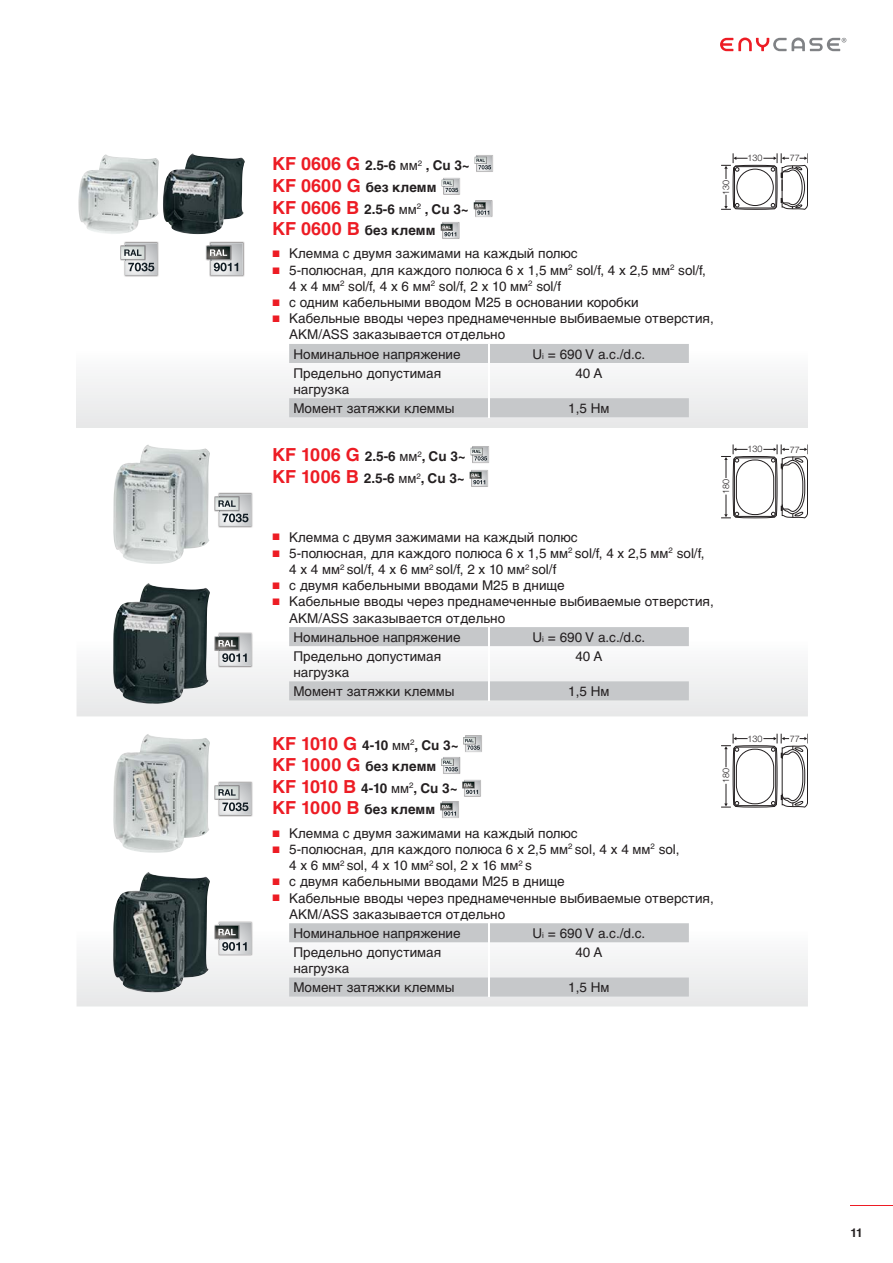
<style>
.page{position:relative;width:893px;height:1263px;background:#fff}
.page>*{position:absolute;margin:0;border:0;box-sizing:border-box;transform-origin:0 0}
.t1{font:13.5px/16.2px "Helvetica Cyr Upright";color:#231f20}
.t2{font:700 13.5px/21.6px "Helvetica Cyr";color:#231f20}
.t3{font:700 12px "Helvetica Cyr";color:#231f20}
.t4{font:300 9px "Helvetica Neue LT Pro";color:#231f20}
.s1{font-size:18px;color:#ed1c24}
.s2{font-family:"Helvetica Cyr Upright";font-weight:400}
.s3{font-size:7.8px}
</style>
<div class="page">
<svg style="left:720px;top:38px;width:126px;height:13px"></svg>
<div style="left:77px;top:351px;width:731px;height:76px;background:#f0f1f1"></div>
<img style="left:78px;top:154px;width:81px;height:80px">
<img style="left:163px;top:153px;width:82px;height:81px">
<svg style="left:474px;top:156px;width:19px;height:15px"></svg>
<img style="left:443px;top:177px;width:17px;height:18px">
<svg style="left:441px;top:178px;width:19px;height:16px"></svg>
<img style="left:475px;top:200px;width:17px;height:1px">
<svg style="left:473px;top:201px;width:19px;height:16px"></svg>
<img style="left:442px;top:222px;width:17px;height:17px">
<svg style="left:440px;top:223px;width:19px;height:15px"></svg>
<svg style="left:721px;top:153px;width:87px;height:57px"></svg>
<svg style="left:289px;top:344px;width:400px;height:73px"></svg>
<hr style="left:488px;top:344px;width:2px;height:73px;background:#fff">
<img style="left:124px;top:241px;width:35px;height:36px">
<img style="left:120px;top:245px;width:1px;height:15px">
<svg style="left:121px;top:243px;width:36px;height:32px"></svg>
<img style="left:209px;top:241px;width:36px;height:36px">
<img style="left:206px;top:245px;width:1px;height:15px">
<svg style="left:207px;top:243px;width:36px;height:32px"></svg>
<svg style="left:77px;top:666px;width:731px;height:50px"></svg>
<img style="left:113px;top:445px;width:97px;height:119px">
<img style="left:113px;top:583px;width:97px;height:121px">
<img style="left:472px;top:446px;width:17px;height:17px">
<svg style="left:470px;top:447px;width:18px;height:15px"></svg>
<img style="left:471px;top:470px;width:17px;height:17px">
<svg style="left:469px;top:470px;width:18px;height:16px"></svg>
<svg style="left:721px;top:444px;width:87px;height:75px"></svg>
<svg style="left:289px;top:627px;width:400px;height:73px"></svg>
<hr style="left:488px;top:627px;width:2px;height:73px;background:#fff">
<img style="left:218px;top:492px;width:35px;height:36px">
<img style="left:214px;top:496px;width:1px;height:15px">
<svg style="left:215px;top:494px;width:36px;height:32px"></svg>
<img style="left:218px;top:632px;width:35px;height:36px">
<svg style="left:214px;top:634px;width:37px;height:32px"></svg>
<svg style="left:77px;top:956px;width:731px;height:50px"></svg>
<img style="left:113px;top:734px;width:97px;height:119px">
<img style="left:113px;top:872px;width:97px;height:120px">
<img style="left:465px;top:735px;width:17px;height:17px">
<img style="left:443px;top:773px;width:17px;height:1px">
<svg style="left:441px;top:736px;width:40px;height:37px"></svg>
<img style="left:464px;top:779px;width:17px;height:18px">
<svg style="left:462px;top:780px;width:18px;height:16px"></svg>
<img style="left:442px;top:801px;width:17px;height:17px">
<svg style="left:440px;top:802px;width:18px;height:15px"></svg>
<svg style="left:721px;top:734px;width:87px;height:74px"></svg>
<svg style="left:289px;top:923px;width:400px;height:73px"></svg>
<hr style="left:488px;top:923px;width:2px;height:73px;background:#fff">
<img style="left:218px;top:781px;width:35px;height:36px">
<img style="left:214px;top:785px;width:1px;height:15px">
<svg style="left:215px;top:783px;width:36px;height:32px"></svg>
<img style="left:218px;top:921px;width:35px;height:35px">
<svg style="left:214px;top:922px;width:37px;height:32px"></svg>
<hr style="left:850px;top:1205px;width:43px;height:1px;background:#ed1c24">
<p class="t2" style="left:272px;top:156px;width:199px"><span class="s1">KF 0606 G</span> 2.5-6 <span class="s2">мм</span><sup>2</sup> , Cu 3~<br><span class="s1">KF 0600 G</span> без клемм<br><span class="s1">KF 0606 B</span> 2.5-6 <span class="s2">мм</span><sup>2</sup> , Cu 3~<br><span class="s1">KF 0600 B</span> без клемм</p>
<p class="t4" style="left:747px;top:153px;width:17px">130</p>
<p class="t4" style="left:790px;top:153px;width:12px">77</p>
<p class="t4" style="left:721px;top:195px;width:17px;rotate:-90deg">130</p>
<p class="t1" style="left:289px;top:247px;width:426px">Клемма с двумя зажимами на каждый полюс<br>5-полюсная, для каждого полюса 6 x 1,5 мм<sup>2</sup> sol/f, 4 x 2,5 мм<sup>2</sup> sol/f, 4 x 4 мм<sup>2</sup> sol/f, 4 x 6 мм<sup>2</sup> sol/f, 2 x 10 мм<sup>2</sup> sol/f<br>с одним кабельными вводом M25 в основании коробки<br>Кабельные вводы через преднамеченные выбиваемые отверстия, AKM/ASS заказывается отдельно</p>
<p class="t1" style="left:293px;top:347px;width:169px">Номинальное напряжение</p>
<p class="t1" style="left:533px;top:347px;width:114px">U<span class="s3">i</span> = 690 V a.c./d.c.</p>
<p class="t1" style="left:293px;top:366px;width:149px">Предельно допустимая нагрузка</p>
<p class="t1" style="left:575px;top:366px;width:29px">40A</p>
<p class="t1" style="left:293px;top:402px;width:163px">Момент затяжки клеммы</p>
<p class="t1" style="left:568px;top:402px;width:43px">1,5 Нм</p>
<p class="t2" style="left:272px;top:447px;width:195px"><span class="s1">KF 1006 G</span> 2.5-6 <span class="s2">мм</span><sup>2</sup>, Cu 3~<br><span class="s1">KF 1006 B</span> 2.5-6 <span class="s2">мм</span><sup>2</sup>, Cu 3~</p>
<p class="t4" style="left:721px;top:494px;width:17px;rotate:-90deg">180</p>
<p class="t1" style="left:289px;top:530px;width:426px">Клемма с двумя зажимами на каждый полюс<br>5-полюсная, для каждого полюса 6 x 1,5 мм<sup>2</sup> sol/f, 4 x 2,5 мм<sup>2</sup> sol/f, 4 x 4 мм<sup>2</sup> sol/f, 4 x 6 мм<sup>2</sup> sol/f, 2 x 10 мм<sup>2</sup> sol/f<br>с двумя кабельными вводами M25 в днище<br>Кабельные вводы через преднамеченные выбиваемые отверстия, AKM/ASS заказывается отдельно</p>
<p class="t1" style="left:293px;top:630px;width:169px">Номинальное напряжение</p>
<p class="t1" style="left:533px;top:630px;width:114px">U<span class="s3">i</span> = 690 V a.c./d.c.</p>
<p class="t1" style="left:293px;top:649px;width:149px">Предельно допустимая нагрузка</p>
<p class="t1" style="left:575px;top:649px;width:29px">40A</p>
<p class="t1" style="left:293px;top:685px;width:163px">Момент затяжки клеммы</p>
<p class="t1" style="left:568px;top:685px;width:43px">1,5 Нм</p>
<p class="t2" style="left:272px;top:736px;width:188px"><span class="s1">KF 1010 G</span> 4-10 <span class="s2">мм</span><sup>2</sup>, Cu 3~<br><span class="s1">KF 1000 G</span> без клемм<br><span class="s1">KF 1010 B</span> 4-10 <span class="s2">мм</span><sup>2</sup>, Cu 3~<br><span class="s1">KF 1000 B</span> без клемм</p>
<p class="t1" style="left:289px;top:826px;width:426px">Клемма с двумя зажимами на каждый полюс<br>5-полюсная, для каждого полюса 6 x 2,5 мм<sup>2</sup> sol, 4 x 4 мм<sup>2</sup> sol,<br>4 x 6 мм<sup>2</sup> sol, 4 x 10 мм<sup>2</sup> sol, 2 x 16 мм<sup>2</sup> s<br>с двумя кабельными вводами M25 в днище<br>Кабельные вводы через преднамеченные выбиваемые отверстия, AKM/ASS заказывается отдельно</p>
<p class="t1" style="left:293px;top:927px;width:169px">Номинальное напряжение</p>
<p class="t1" style="left:533px;top:927px;width:114px">U<span class="s3">i</span> = 690 V a.c./d.c.</p>
<p class="t1" style="left:293px;top:946px;width:149px">Предельно допустимая нагрузка</p>
<p class="t1" style="left:575px;top:946px;width:29px">40A</p>
<p class="t1" style="left:293px;top:981px;width:163px">Момент затяжки клеммы</p>
<p class="t1" style="left:568px;top:981px;width:43px">1,5 Нм</p>
<p class="t4" style="left:721px;top:783px;width:17px;rotate:-90deg">180</p>
<p class="t4" style="left:747px;top:444px;width:17px">130</p>
<p class="t4" style="left:790px;top:444px;width:12px">77</p>
<p class="t4" style="left:747px;top:733px;width:17px">130</p>
<p class="t4" style="left:790px;top:733px;width:12px">77</p>
<p class="t3" style="left:850px;top:1228px;width:14px">11</p>
</div>
